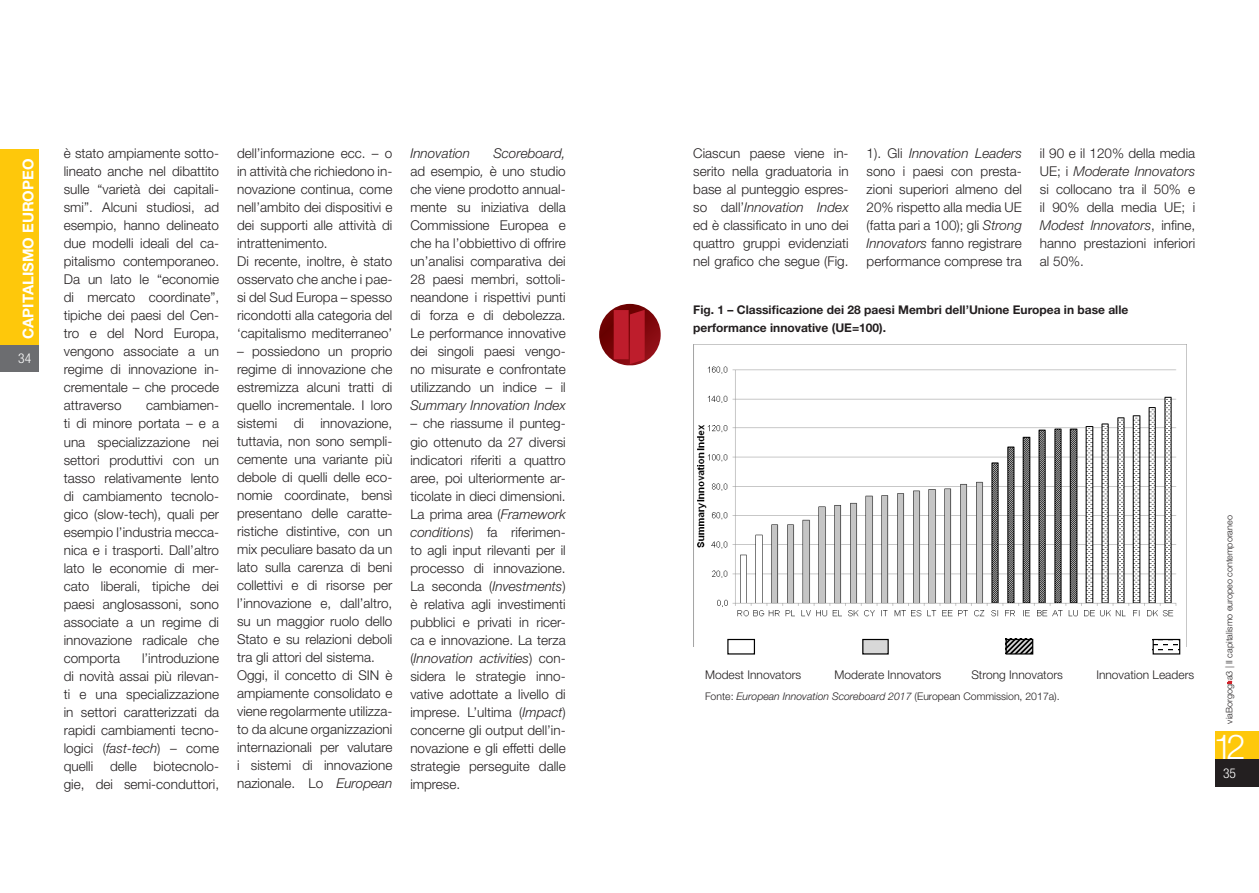
<style>
.page{position:relative;width:1259px;height:893px;background:#fff}
.page>*{position:absolute;margin:0;border:0;box-sizing:border-box;transform-origin:0 0}
.t1{font:300 34.5px "Helvetica Neue LT Std";color:#fff}
.t2{font:700 14.85px "Helvetica Neue LT Std";color:#fff}
.Normale{font:300 13.5px/18px "Helvetica Neue LT Std";color:#231f20;text-align:justify}
.Normale-2{font:italic 300 13.5px "Helvetica Neue LT Std";color:#231f20}
.t3{font:300 condensed 13.5px "Helvetica Neue LT Std";color:#fff}
.Normale-3{font:700 12px/18px "Helvetica Neue LT Std";color:#231f20}
.Normale-4{font:300 12px "Helvetica Neue LT Std";color:#231f20}
.Normale-5{font:300 10.5px "Helvetica Neue LT Std";color:#231f20}
.t4{font:300 9px "Helvetica Neue LT Std";color:#231f20}
.s1{font-style:italic}
</style>
<div class="page">
<div style="left:0;top:344px;width:39px;height:28px;background:#6c6d70"></div>
<div style="left:0;top:149px;width:39px;height:195px;background:#fec80b"></div>
<svg style="left:599px;top:304px;width:61px;height:61px;background:#800b0f"></svg>
<div style="left:614px;top:310px;width:14px;height:49px;background:#be1d2c"></div>
<svg style="left:630px;top:310px;width:14px;height:54px"></svg>
<img style="left:693px;top:344px;width:493px;height:302px">
<div style="left:727px;top:639px;width:27px;height:14px;background:#fff"></div>
<div style="left:727px;top:639px;width:28px;height:15px;border:1px solid #000"></div>
<div style="left:862px;top:639px;width:25px;height:14px;background:#d8d8d8"></div>
<div style="left:862px;top:639px;width:26px;height:15px;border:1px solid #000"></div>
<svg style="left:1007px;top:641px;width:24px;height:11px"></svg>
<div style="left:1005px;top:639px;width:28px;height:15px;border:1px solid #000"></div>
<svg style="left:1154px;top:641px;width:24px;height:10px"></svg>
<div style="left:1152px;top:639px;width:28px;height:15px;border:1px solid #000"></div>
<div style="left:1215px;top:759px;width:44px;height:28px;background:#231f20"></div>
<div style="left:1215px;top:731px;width:44px;height:28px;background:#fec80b"></div>
<svg style="left:1227px;top:681px;width:5px;height:3px"></svg>
<p class="t2" style="left:19px;top:339px;width:182px;rotate:-90deg">CAPITALISMO EUROPEO</p>
<p class="Normale" style="left:64px;top:144px;width:157px">è stato ampiamente sotto&shy;lineato anche nel dibattito sulle “varietà dei capitali&shy;smi”. Alcuni studiosi, ad esempio, hanno delineato due modelli ideali del ca&shy;pitalismo contemporaneo.<br>Da un lato le “economie di mercato coordinate”, tipiche dei paesi del Cen&shy;tro e del Nord Europa, vengono associate a un regime di innovazione in&shy;crementale – che procede attraverso</p>
<p class="t3" style="left:18px;top:351px;width:14px">34</p>
<p class="Normale" style="left:64px;top:396px;width:157px;text-indent:82px">cambiamen&shy;ti di minore portata – e a una specializzazione nei settori produttivi con un tasso relativamente lento di cambiamento tecnolo&shy;gico (slow-tech), quali per esempio l’industria mecca&shy;nica e i trasporti. Dall’altro lato le economie di mer&shy;cato liberali, tipiche dei paesi anglosassoni, sono associate a un regime di innovazione radicale che comporta</p>
<p class="Normale" style="left:64px;top:648px;width:157px;text-indent:78px">l’introduzione di novità assai più rilevan&shy;ti e una specializzazione in settori caratterizzati da rapidi cambiamenti tecno&shy;logici (<span class="s1">fast-tech</span>) – come quelli delle biotecnolo&shy;gie, dei semi-conduttori,</p>
<p class="Normale" style="left:237px;top:144px;width:157px">dell’informazione ecc. – o in attività che richiedono in&shy;novazione continua, come nell’ambito dei dispositivi e dei supporti alle attività di intrattenimento.</p>
<p class="Normale" style="left:237px;top:252px;width:157px">Di recente, inoltre, è stato osservato che anche i pae&shy;si del Sud Europa – spesso ricondotti alla categoria del ‘capitalismo mediterraneo’</p>
<p class="Normale" style="left:237px;top:342px;width:157px">– possiedono un proprio regime di innovazione che estremizza alcuni tratti di quello incrementale. I loro sistemi di innovazione, tuttavia, non sono sempli&shy;cemente una variante più debole di quelli delle eco&shy;nomie coordinate, bensì presentano delle caratte&shy;ristiche distintive, con un mix peculiare basato da un lato sulla carenza di beni collettivi e di risorse per l’innovazione e, dall’altro, su un maggior ruolo dello Stato e su relazioni deboli tra gli attori del sistema.</p>
<p class="Normale" style="left:237px;top:666px;width:157px">Oggi, il concetto di SIN è ampiamente consolidato e viene regolarmente utilizza&shy;to da alcune organizzazioni internazionali per valutare i sistemi di innovazione nazionale. Lo <span class="s1">European</span></p>
<p class="Normale" style="left:410px;top:144px;width:157px;text-indent:83px"><span class="s1">Scoreboard, </span>ad esempio<span class="s1">,</span> è uno studio che viene prodotto annual&shy;mente su iniziativa della Commissione Europea e che ha l’obbiettivo di offrire un’analisi comparativa dei 28 paesi membri, sottoli&shy;neandone i rispettivi punti di forza e di debolezza.<br>Le performance innovative dei singoli paesi vengo&shy;no misurate e confrontate utilizzando un indice – il <span class="s1">Summary Innovation Index</span></p>
<p class="Normale" style="left:410px;top:414px;width:157px">– che riassume il punteg&shy;gio ottenuto da 27 diversi indicatori riferiti a quattro aree, poi ulteriormente ar&shy;ticolate in dieci dimensioni.<br>La prima area (<span class="s1">Framework conditions</span>) fa riferimen&shy;to agli input rilevanti per il processo di innovazione.<br>La seconda (<span class="s1">Investments</span>) è relativa agli investimenti pubblici e privati in ricer&shy;ca e innovazione. La terza (<span class="s1">Innovation activities</span>) con&shy;sidera le strategie inno&shy;vative adottate a livello di imprese. L’ultima (<span class="s1">Impact</span>) concerne gli output dell’in&shy;novazione e gli effetti delle strategie perseguite dalle imprese.</p>
<p class="Normale-2" style="left:410px;top:146px;width:61px">Innovation</p>
<p class="Normale" style="left:693px;top:144px;width:157px">Ciascun paese viene in&shy;serito nella graduatoria in base al punteggio espres&shy;so dall’<span class="s1">Innovation Index </span>ed è classificato in uno dei quattro gruppi evidenziati nel grafico che segue (Fig.</p>
<p class="Normale" style="left:866px;top:144px;width:157px">1). Gli <span class="s1">Innovation Leaders </span>sono i paesi con presta&shy;zioni superiori almeno del 20% rispetto alla media UE (fatta pari a 100); gli <span class="s1">Strong Innovators</span> fanno registrare performance comprese tra</p>
<p class="Normale" style="left:1040px;top:144px;width:157px">il 90 e il 120% della media UE; i <span class="s1">Moderate Innovators </span>si collocano tra il 50% e il 90% della media UE; i <span class="s1">Modest Innovators</span>, infine, hanno prestazioni inferiori al 50%.</p>
<p class="Normale-3" style="left:693px;top:301px;width:436px">Fig. 1 – Classificazione dei 28 paesi Membri dell’Unione Europea in base alle performance innovative (UE=100).</p>
<p class="Normale-4" style="left:705px;top:667px;width:98px">Modest Innovators</p>
<p class="Normale-4" style="left:834px;top:667px;width:108px">Moderate Innovators</p>
<p class="Normale-4" style="left:971px;top:667px;width:93px">Strong Innovators</p>
<p class="Normale-4" style="left:1096px;top:667px;width:99px">Innovation Leaders</p>
<p class="Normale-5" style="left:705px;top:689px;width:356px">Fonte: <span class="s1">European Innovation Scoreboard 2017</span> (European Commission, 2017a).</p>
<p class="t4" style="left:1223px;top:724px;width:210px;rotate:-90deg">viaBorgog a3 | Il capitalismo europeo contemporaneo</p>
<h1 class="t1" style="left:1213px;top:725px;width:34px">12</h1>
<p class="t3" style="left:1223px;top:766px;width:14px">35</p>
</div>
